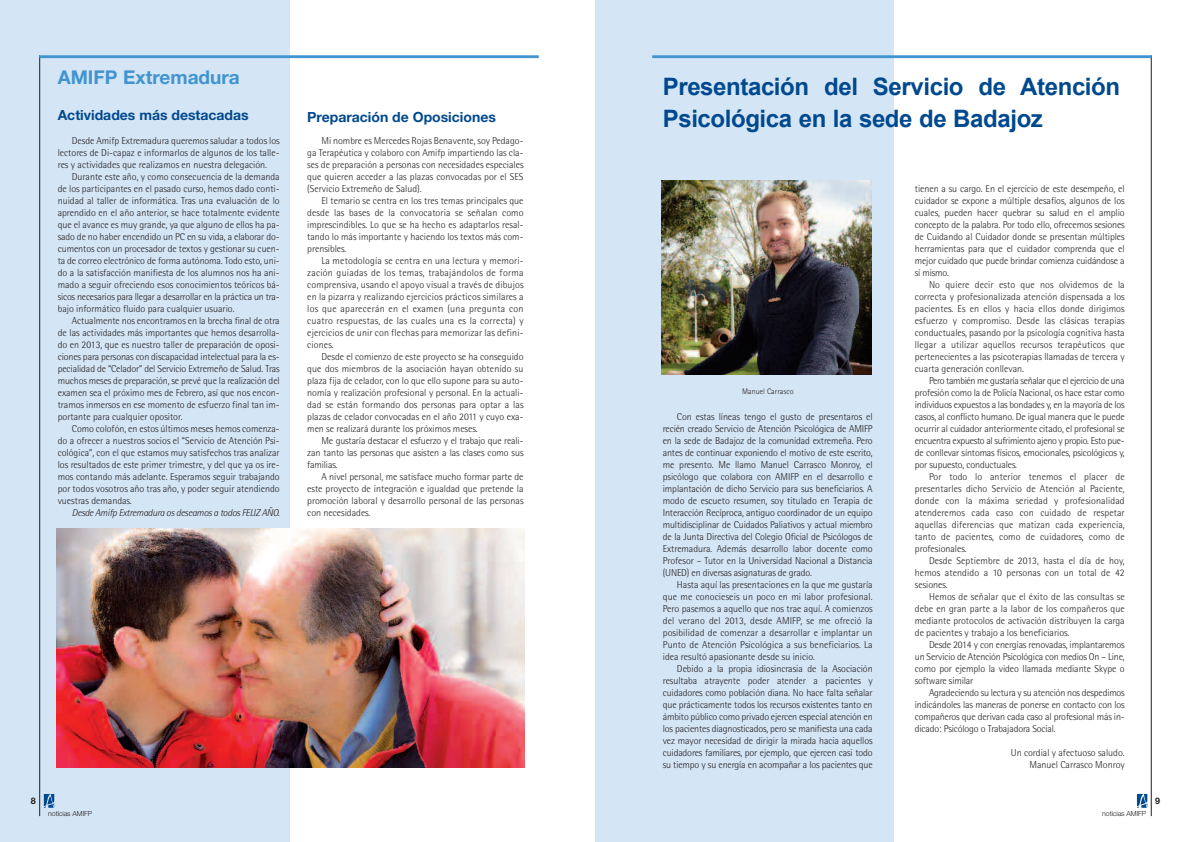
<style>
.page{position:relative;width:1191px;height:842px;background:#fff}
.page>*{position:absolute;margin:0;border:0;box-sizing:border-box;transform-origin:0 0}
.t1{font:700 24px/32px "Arial";letter-spacing:-.015em;color:#01498e}
.t2{font:700 19px "Helvetica Neue";color:#4194d0}
.t3{font:700 14px "Helvetica Neue";color:#01498e}
.t4{font:300 10px/12px "Rotis Semi Sans";color:#231f20;text-align:justify}
.t5{font:italic 300 10px "Rotis Semi Sans";letter-spacing:-.03em;color:#231f20}
.t6{font:700 9px "Helvetica Neue";color:#231f20}
.t7{font:300 8px "Rotis Sans Serif";color:#231f20}
.t8{font:300 7px "Helvetica Neue";letter-spacing:-.01em;color:#231f20}
</style>
<div class="page">
<div style="left:0;top:0;width:290px;height:842px;background:#d4e5f5"></div>
<div style="left:595px;top:0;width:299px;height:842px;background:#d4e5f5"></div>
<svg style="left:44px;top:794px;width:10px;height:14px"></svg>
<hr style="left:39px;top:55px;width:1px;height:761px;background:#231f20">
<hr style="left:39px;top:55px;width:500px;height:3px;background:#4194d0">
<svg style="left:1136px;top:794px;width:11px;height:14px"></svg>
<hr style="left:1150px;top:55px;width:1px;height:761px;background:#231f20">
<hr style="left:652px;top:55px;width:499px;height:3px;background:#4194d0">
<img style="left:57px;top:528px;width:468px;height:239px">
<img style="left:662px;top:180px;width:209px;height:195px">
<h2 class="t2" style="left:58px;top:70px;width:184px">AMIFP Extremadura</h2>
<h3 class="t3" style="left:58px;top:110px;width:192px">Actividades más destacadas</h3>
<p class="t4" style="left:58px;top:136px;width:223px;text-indent:14px">Desde Amifp Extremadura queremos saludar a todos los lectores de Di-capaz e informarlos de algunos de los talle&shy;res y actividades que realizamos en nuestra delegación.</p>
<p class="t4" style="left:58px;top:172px;width:223px;text-indent:14px">Durante este año, y como consecuencia de la demanda de los participantes en el pasado curso, hemos dado conti&shy;nuidad al taller de informática. Tras una evaluación de lo aprendido en el año anterior, se hace totalmente evidente que el avance es muy grande, ya que alguno de ellos ha pa&shy;sado de no haber encendido un PC en su vida, a elaborar do&shy;cumentos con un procesador de textos y gestionar su cuen&shy;ta de correo electrónico de forma autónoma. Todo esto, uni&shy;do a la satisfacción manifiesta de los alumnos nos ha ani&shy;mado a seguir ofreciendo esos conocimientos teóricos bá&shy;sicos necesarios para llegar a desarrollar en la práctica un tra&shy;bajo informático fluido para cualquier usuario.</p>
<p class="t4" style="left:58px;top:316px;width:223px;text-indent:14px">Actualmente nos encontramos en la brecha final de otra de las actividades más importantes que hemos desarrolla&shy;do en 2013, que es nuestro taller de preparación de oposi&shy;ciones para personas con discapacidad intelectual para la es&shy;pecialidad de “Celador” del Servicio Extremeño de Salud. Tras muchos meses de preparación, se prevé que la realización del examen sea el próximo mes de Febrero, así que nos encon&shy;tramos inmersos en ese momento de esfuerzo final tan im&shy;portante para cualquier opositor.</p>
<p class="t4" style="left:58px;top:424px;width:223px;text-indent:14px">Como colofón, en estos últimos meses hemos comenza&shy;do a ofrecer a nuestros socios el “Servicio de Atención Psi&shy;cológica”, con el que estamos muy satisfechos tras analizar los resultados de este primer trimestre, y del que ya os ire&shy;mos contando más adelante. Esperamos seguir trabajando por todos vosotros año tras año, y poder seguir atendiendo vuestras demandas.</p>
<p class="t5" style="left:72px;top:509px;width:209px">Desde Amifp Extremadura os deseamos a todos FELIZ AÑO.</p>
<h3 class="t3" style="left:307px;top:112px;width:190px">Preparación de Oposiciones</h3>
<p class="t4" style="left:307px;top:136px;width:218px;text-indent:14px">Mi nombre es Mercedes Rojas Benavente, soy Pedago&shy;ga Terapéutica y colaboro con Amifp impartiendo las cla&shy;ses de preparación a personas con necesidades especiales que quieren acceder a las plazas convocadas por el SES (Servicio Extremeño de Salud).</p>
<p class="t4" style="left:307px;top:196px;width:218px;text-indent:14px">El temario se centra en los tres temas principales que desde las bases de la convocatoria se señalan como imprescindibles. Lo que se ha hecho es adaptarlos resal&shy;tando lo más importante y haciendo los textos más com&shy;prensibles.</p>
<p class="t4" style="left:307px;top:256px;width:218px;text-indent:14px">La metodología se centra en una lectura y memori&shy;zación guiadas de los temas, trabajándolos de forma comprensiva, usando el apoyo visual a través de dibujos en la pizarra y realizando ejercicios prácticos similares a los que aparecerán en el examen (una pregunta con cuatro respuestas, de las cuales una es la correcta) y ejercicios de unir con flechas para memorizar las defini&shy;ciones.</p>
<p class="t4" style="left:307px;top:352px;width:218px;text-indent:14px">Desde el comienzo de este proyecto se ha conseguido que dos miembros de la asociación hayan obtenido su plaza fija de celador, con lo que ello supone para su auto&shy;nomía y realización profesional y personal. En la actuali&shy;dad se están formando dos personas para optar a las plazas de celador convocadas en el año 2011 y cuyo exa&shy;men se realizará durante los próximos meses.</p>
<p class="t4" style="left:307px;top:436px;width:218px;text-indent:14px">Me gustaría destacar el esfuerzo y el trabajo que reali&shy;zan tanto las personas que asisten a las clases como sus familias.</p>
<p class="t4" style="left:307px;top:472px;width:218px;text-indent:14px">A nivel personal, me satisface mucho formar parte de este proyecto de integración e igualdad que pretende la promoción laboral y desarrollo personal de las personas con necesidades.</p>
<h1 class="t1" style="left:663px;top:71px;width:459px">Presentación del Servicio de Atención<br>Psicológica en la sede de Badajoz</h1>
<p class="t7" style="left:742px;top:388px;width:53px">Manuel Carrasco</p>
<p class="t4" style="left:663px;top:412px;width:211px;text-indent:14px">Con estas líneas tengo el gusto de presentaros el recién creado Servicio de Atención Psicológica de AMIFP en la sede de Badajoz de la comunidad extremeña. Pero antes de continuar exponiendo el motivo de este escrito, me presento. Me llamo Manuel Carrasco Monroy, el psicólogo que colabora con AMIFP en el desarrollo e implantación de dicho Servicio para sus beneficiarios. A modo de escueto resumen, soy titulado en Terapia de Interacción Recíproca, antiguo coordinador de un equipo multidisciplinar de Cuidados Paliativos y actual miembro de la Junta Directiva del Colegio Oficial de Psicólogos de Extremadura. Además desarrollo labor docente como Profesor – Tutor en la Universidad Nacional a Distancia (UNED) en diversas asignaturas de grado.</p>
<p class="t4" style="left:663px;top:580px;width:211px;text-indent:14px">Hasta aquí las presentaciones en la que me gustaría que me conocieseis un poco en mi labor profesional.<br>Pero pasemos a aquello que nos trae aquí. A comienzos del verano del 2013, desde AMIFP, se me ofreció la posibilidad de comenzar a desarrollar e implantar un Punto de Atención Psicológica a sus beneficiarios. La idea resultó apasionante desde su inicio.</p>
<p class="t4" style="left:663px;top:664px;width:211px;text-indent:14px">Debido a la propia idiosincrasia de la Asociación resultaba atrayente poder atender a pacientes y cuidadores como población diana. No hace falta señalar que prácticamente todos los recursos existentes tanto en ámbito público como privado ejercen especial atención en los pacientes diagnosticados, pero se manifiesta una cada vez mayor necesidad de dirigir la mirada hacia aquellos cuidadores familiares, por ejemplo, que ejercen casi todo su tiempo y su energía en acompañar a los pacientes que</p>
<p class="t4" style="left:915px;top:184px;width:211px">tienen a su cargo. En el ejercicio de este desempeño, el cuidador se expone a múltiple desafíos, algunos de los cuales, pueden hacer quebrar su salud en el amplio concepto de la palabra. Por todo ello, ofrecemos sesiones de Cuidando al Cuidador donde se presentan múltiples herramientas para que el cuidador comprenda que el mejor cuidado que puede brindar comienza cuidándose a sí mismo.</p>
<p class="t4" style="left:915px;top:280px;width:211px;text-indent:14px">No quiere decir esto que nos olvidemos de la correcta y profesionalizada atención dispensada a los pacientes. Es en ellos y hacia ellos donde dirigimos esfuerzo y compromiso. Desde las clásicas terapias conductuales, pasando por la psicología cognitiva hasta llegar a utilizar aquellos recursos terapéuticos que pertenecientes a las psicoterapias llamadas de tercera y cuarta generación conllevan.</p>
<p class="t4" style="left:915px;top:376px;width:211px;text-indent:14px">Pero también me gustaría señalar que el ejercicio de una profesión como la de Policía Nacional, os hace estar como individuos expuestos a las bondades y, en la mayoría de los casos, al conflicto humano. De igual manera que le puede ocurrir al cuidador anteriormente citado, el profesional se encuentra expuesto al sufrimiento ajeno y propio. Esto pue&shy;de conllevar síntomas físicos, emocionales, psicológicos y, por supuesto, conductuales.</p>
<p class="t4" style="left:915px;top:472px;width:211px;text-indent:14px">Por todo lo anterior tenemos el placer de presentarles dicho Servicio de Atención al Paciente, donde con la máxima seriedad y profesionalidad atenderemos cada caso con cuidado de respetar aquellas diferencias que matizan cada experiencia, tanto de pacientes, como de cuidadores, como de profesionales.</p>
<p class="t4" style="left:915px;top:556px;width:211px;text-indent:14px">Desde Septiembre de 2013, hasta el día de hoy, hemos atendido a 10 personas con un total de 42 sesiones.</p>
<p class="t4" style="left:915px;top:592px;width:211px;text-indent:14px">Hemos de señalar que el éxito de las consultas se debe en gran parte a la labor de los compañeros que mediante protocolos de activación distribuyen la carga de pacientes y trabajo a los beneficiarios.</p>
<p class="t4" style="left:915px;top:640px;width:211px;text-indent:14px">Desde 2014 y con energías renovadas, implantaremos un Servicio de Atención Psicológica con medios On – Line, como por ejemplo la video llamada mediante Skype o software similar</p>
<p class="t4" style="left:915px;top:688px;width:211px;text-indent:14px">Agradeciendo su lectura y su atención nos despedimos indicándoles las maneras de ponerse en contacto con los compañeros que derivan cada caso al profesional más in&shy;dicado: Psicólogo o Trabajadora Social.</p>
<p class="t4" style="left:1010px;top:748px;width:115px;text-align:right">Un cordial y afectuoso saludo.<br>Manuel Carrasco Monroy</p>
<p class="t6" style="left:31px;top:798px;width:7px">8</p>
<p class="t6" style="left:1155px;top:798px;width:7px">9</p>
<p class="t8" style="left:1102px;top:811px;width:46px">noticias AMIFP</p>
<p class="t8" style="left:48px;top:811px;width:46px">noticias AMIFP</p>
</div>
